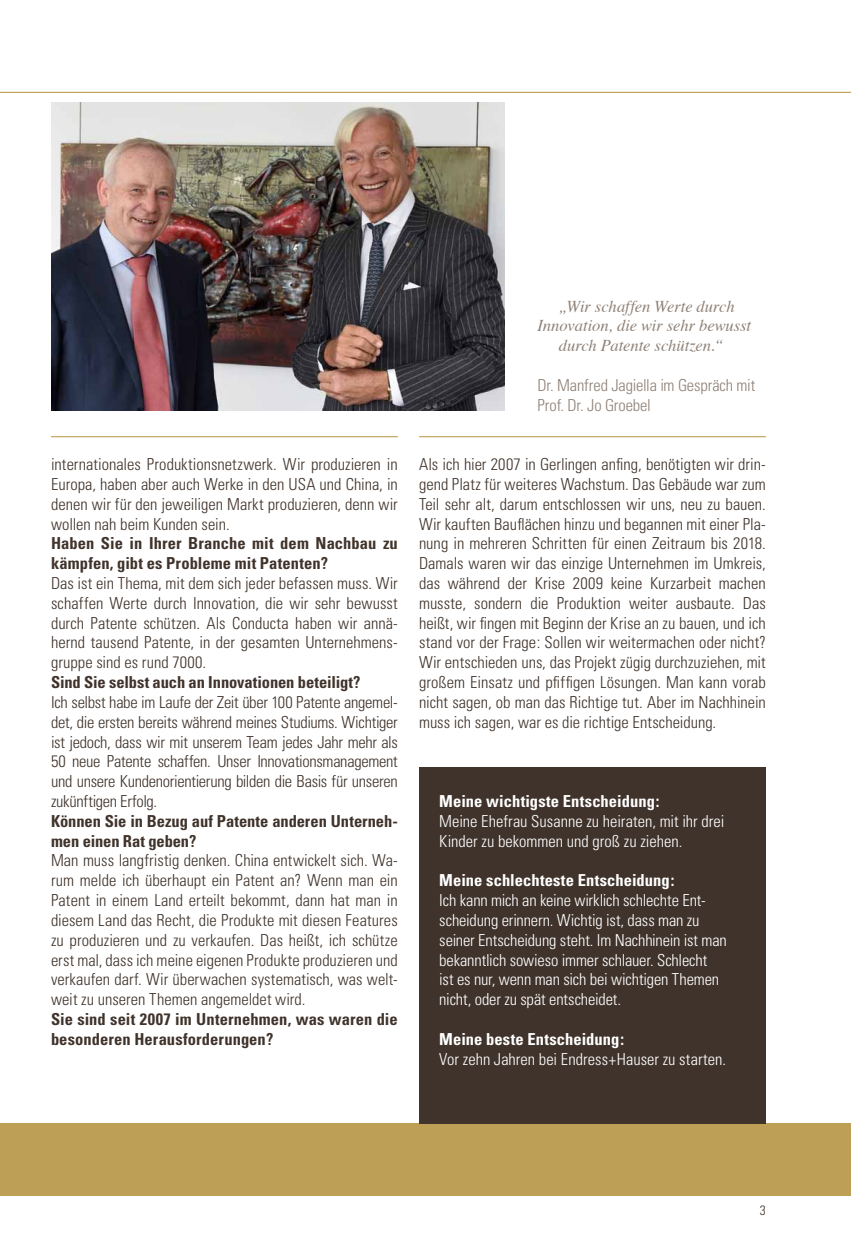
<style>
.page{position:relative;width:851px;height:1234px;background:#fff}
.page>*{position:absolute;margin:0;border:0;box-sizing:border-box;transform-origin:0 0}
.t1{font:300 condensed 16.5px/19.8px "Univers";color:#40332b;text-align:justify}
.t2{font:300 condensed 16.5px/19.8px "Univers";letter-spacing:-.01em;color:#fff}
.t3{font:700 condensed 16.5px/19.8px "Univers";color:#40332b}
.t4{font:700 condensed 16.5px "Univers";letter-spacing:-.005em;color:#fff}
.t5{font:italic 16.5px/19.8px "Times";letter-spacing:-.005em;color:#8f8177;text-align:center}
.t6{font:300 condensed 16.5px/19.8px "Univers";letter-spacing:-.01em;color:#8f8177}
.t7{font:300 condensed 13.5px "Univers";color:#40332b}
</style>
<div class="page">
<hr style="left:0;top:92px;width:850px;height:1px;background:#be9f56">
<hr style="left:51px;top:436px;width:347px;height:1px;background:#be9f56">
<hr style="left:419px;top:436px;width:346px;height:1px;background:#be9f56">
<div style="left:0;top:1123px;width:850px;height:72px;background:#be9f56"></div>
<img style="left:51px;top:102px;width:453px;height:308px">
<div style="left:419px;top:767px;width:346px;height:356px;background:#40332b"></div>
<p class="t1" style="left:51px;top:454px;width:348px">internationales Produktionsnetzwerk. Wir produzieren in Europa, haben aber auch Werke in den USA und China, in denen wir für den jeweiligen Markt produzieren, denn wir wollen nah beim Kunden sein.</p>
<p class="t3" style="left:51px;top:533px;width:348px">Haben Sie in Ihrer Branche mit dem Nachbau zu kämpfen, gibt es Probleme mit Patenten?</p>
<p class="t1" style="left:51px;top:573px;width:348px">Das ist ein Thema, mit dem sich jeder befassen muss. Wir schaffen Werte durch Innovation, die wir sehr bewusst durch Patente schützen. Als Conducta haben wir annä&shy;hernd tausend Patente, in der gesamten Unternehmens&shy;gruppe sind es rund 7000.</p>
<p class="t3" style="left:51px;top:672px;width:311px">Sind Sie selbst auch an Innovationen beteiligt?</p>
<p class="t1" style="left:51px;top:692px;width:348px">Ich selbst habe im Laufe der Zeit über 100 Patente angemel&shy;det, die ersten bereits während meines Studiums. Wichtiger ist jedoch, dass wir mit unserem Team jedes Jahr mehr als 50 neue Patente schaffen. Unser Innovationsmanagement und unsere Kundenorientierung bilden die Basis für unseren zukünftigen Erfolg.</p>
<p class="t3" style="left:51px;top:810px;width:348px">Können Sie in Bezug auf Patente anderen Unterneh&shy;men einen Rat geben?</p>
<p class="t1" style="left:51px;top:850px;width:348px">Man muss langfristig denken. China entwickelt sich. Wa&shy;rum melde ich überhaupt ein Patent an? Wenn man ein Patent in einem Land erteilt bekommt, dann hat man in diesem Land das Recht, die Produkte mit diesen Features zu produzieren und zu verkaufen. Das heißt, ich schütze erst mal, dass ich meine eigenen Produkte produzieren und verkaufen darf. Wir überwachen systematisch, was welt&shy;weit zu unseren Themen angemeldet wird.</p>
<p class="t3" style="left:51px;top:1008px;width:348px">Sie sind seit 2007 im Unternehmen, was waren die besonderen Herausforderungen?</p>
<p class="t5" style="left:537px;top:295px;width:215px">„Wir schaffen Werte durch<br>Innovation, die wir sehr bewusst durch Patente schützen.“</p>
<p class="t6" style="left:537px;top:375px;width:219px">Dr. Manfred Jagiella im Gespräch mit<br>Prof. Dr. Jo Groebel</p>
<p class="t1" style="left:419px;top:454px;width:348px">Als ich hier 2007 in Gerlingen anfing, benötigten wir drin&shy;gend Platz für weiteres Wachstum. Das Gebäude war zum Teil sehr alt, darum entschlossen wir uns, neu zu bauen.<br>Wir kauften Bauflächen hinzu und begannen mit einer Pla&shy;nung in mehreren Schritten für einen Zeitraum bis 2018.<br>Damals waren wir das einzige Unternehmen im Umkreis, das während der Krise 2009 keine Kurzarbeit machen musste, sondern die Produktion weiter ausbaute. Das heißt, wir fingen mit Beginn der Krise an zu bauen, und ich stand vor der Frage: Sollen wir weitermachen oder nicht?<br>Wir entschieden uns, das Projekt zügig durchzuziehen, mit großem Einsatz und pfiffigen Lösungen. Man kann vorab nicht sagen, ob man das Richtige tut. Aber im Nachhinein muss ich sagen, war es die richtige Entscheidung.</p>
<p class="t4" style="left:439px;top:790px;width:222px">Meine wichtigste Entscheidung:</p>
<p class="t2" style="left:439px;top:810px;width:286px">Meine Ehefrau Susanne zu heiraten, mit ihr drei<br>Kinder zu bekommen und groß zu ziehen.</p>
<p class="t4" style="left:439px;top:870px;width:236px">Meine schlechteste Entscheidung:</p>
<p class="t2" style="left:439px;top:890px;width:289px">Ich kann mich an keine wirklich schlechte Ent&shy;scheidung erinnern. Wichtig ist, dass man zu seiner Entscheidung steht. Im Nachhinein ist man bekanntlich sowieso immer schlauer. Schlecht<br>ist es nur, wenn man sich bei wichtigen Themen nicht, oder zu spät entscheidet.</p>
<p class="t4" style="left:439px;top:1028px;width:186px">Meine beste Entscheidung:</p>
<p class="t2" style="left:439px;top:1048px;width:288px">Vor zehn Jahren bei Endress+Hauser zu starten.</p>
<p class="t7" style="left:759px;top:1201px;width:7px">3</p>
</div>
